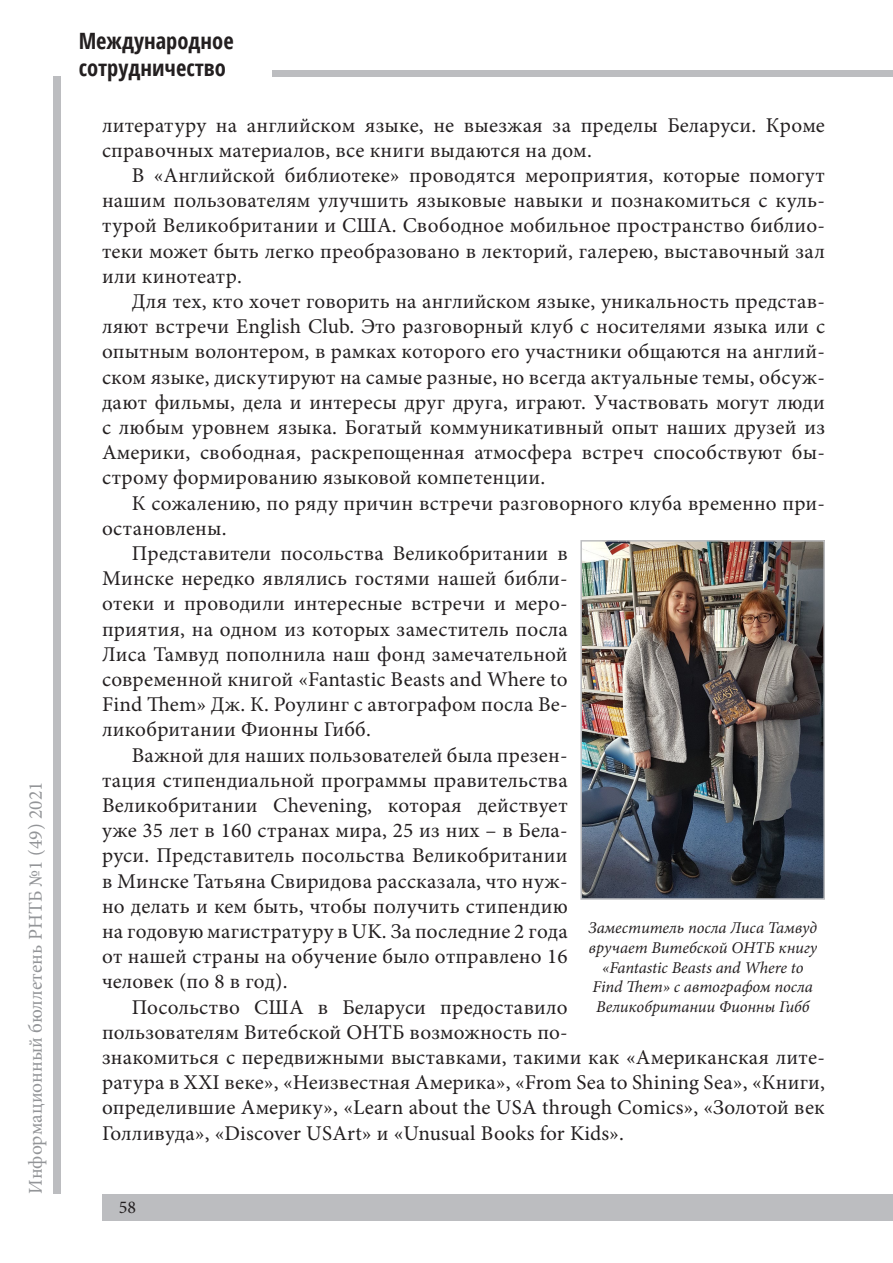
<style>
.page{position:relative;width:893px;height:1263px;background:#fff}
.page>*{position:absolute;margin:0;border:0;box-sizing:border-box;transform-origin:0 0}
.t1{font:700 condensed 22.5px/27px "Open Sans";color:#231f20}
.Paragraph_Style_1{font:21px/25.2px "Minion Pro";letter-spacing:.01em;color:#231f20;text-align:justify}
.t2{font:19.5px "Minion Pro";color:#939598}
.t3{font:18px "Minion Pro";color:#231f20}
.t4{font:italic 16.5px/19.8px "Minion Pro";color:#231f20;text-align:center}
</style>
<div class="page">
<div style="left:102px;top:1194px;width:791px;height:26px;background:#bcbdc0"></div>
<div style="left:272px;top:70px;width:621px;height:7px;background:#bcbdc0"></div>
<div style="left:54px;top:77px;width:7px;height:1117px;background:#bcbdc0"></div>
<img style="left:583px;top:543px;width:239px;height:354px">
<div style="left:580px;top:540px;width:245px;height:360px;border:2px solid #bcbdc0"></div>
<p class="t2" style="left:23px;top:1194px;width:414px;rotate:-90deg">Информационный бюллетень РНТБ №1 (49) 2021</p>
<p class="t1" style="left:79px;top:27px;width:157px">Международное сотрудничество</p>
<p class="Paragraph_Style_1" style="left:102px;top:112px;width:724px">литературу на английском языке, не выезжая за пределы Беларуси. Кроме справочных материалов, все книги выдаются на дом.</p>
<p class="Paragraph_Style_1" style="left:102px;top:163px;width:724px;text-indent:30px">В «Английской библиотеке» проводятся мероприятия, которые помогут нашим пользователям улучшить языковые навыки и познакомиться с куль&shy;турой Великобритании и США. Свободное мобильное пространство библио&shy;теки может быть легко преобразовано в лекторий, галерею, выставочный зал или кинотеатр.</p>
<p class="Paragraph_Style_1" style="left:102px;top:289px;width:724px;text-indent:30px">Для тех, кто хочет говорить на английском языке, уникальность представ&shy;ляют встречи English Club. Это разговорный клуб с носителями языка или с опытным волонтером, в рамках которого его участники общаются на англий&shy;ском языке, дискутируют на самые разные, но всегда актуальные темы, обсуж&shy;дают фильмы, дела и интересы друг друга, играют. Участвовать могут люди с любым уровнем языка. Богатый коммуникативный опыт наших друзей из Америки, свободная, раскрепощенная атмосфера встреч способствуют бы&shy;строму формированию языковой компетенции.</p>
<p class="Paragraph_Style_1" style="left:102px;top:490px;width:724px;text-indent:30px">К сожалению, по ряду причин встречи разговорного клуба временно при&shy;остановлены.</p>
<p class="Paragraph_Style_1" style="left:102px;top:541px;width:467px;text-indent:30px">Представители посольства Великобритании в Минске нередко являлись гостями нашей библи&shy;отеки и проводили интересные встречи и меро&shy;приятия, на одном из которых заместитель посла Лиса Тамвуд пополнила наш фонд замечательной современной книгой «Fantastic Beasts and Where to Find Them» Дж. К. Роулинг с автографом посла Ве&shy;ликобритании Фионны Гибб.</p>
<p class="Paragraph_Style_1" style="left:102px;top:742px;width:467px;text-indent:30px">Важной для наших пользователей была презен&shy;тация стипендиальной программы правительства Великобритании Chevening, которая действует уже 35 лет в 160 странах мира, 25 из них – в Бела&shy;руси. Представитель посольства Великобритании в Минске Татьяна Свиридова рассказала, что нуж&shy;но делать и кем быть, чтобы получить стипендию на годовую магистратуру в UK. За последние 2 года от нашей страны на обучение было отправлено 16 человек (по 8 в год).</p>
<p class="Paragraph_Style_1" style="left:102px;top:994px;width:467px;text-align:right">Посольство США в Беларуси предоставило пользователям Витебской ОНТБ возможность по-</p>
<p class="t4" style="left:588px;top:918px;width:230px">Заместитель посла Лиса Тамвуд вручает Витебской ОНТБ книгу «Fantastic Beasts and Where to<br>Find Them» с автографом посла<br>Великобритании Фионны Гибб</p>
<p class="Paragraph_Style_1" style="left:102px;top:1045px;width:724px">знакомиться с передвижными выставками, такими как «Американская лите&shy;ратура в XXI веке», «Неизвестная Америка», «From Sea to Shining Sea», «Книги, определившие Америку», «Learn about the USA through Comics», «Золотой век Голливуда», «Discover USArt» и «Unusual Books for Kids».</p>
<p class="t3" style="left:119px;top:1195px;width:19px">58</p>
</div>
